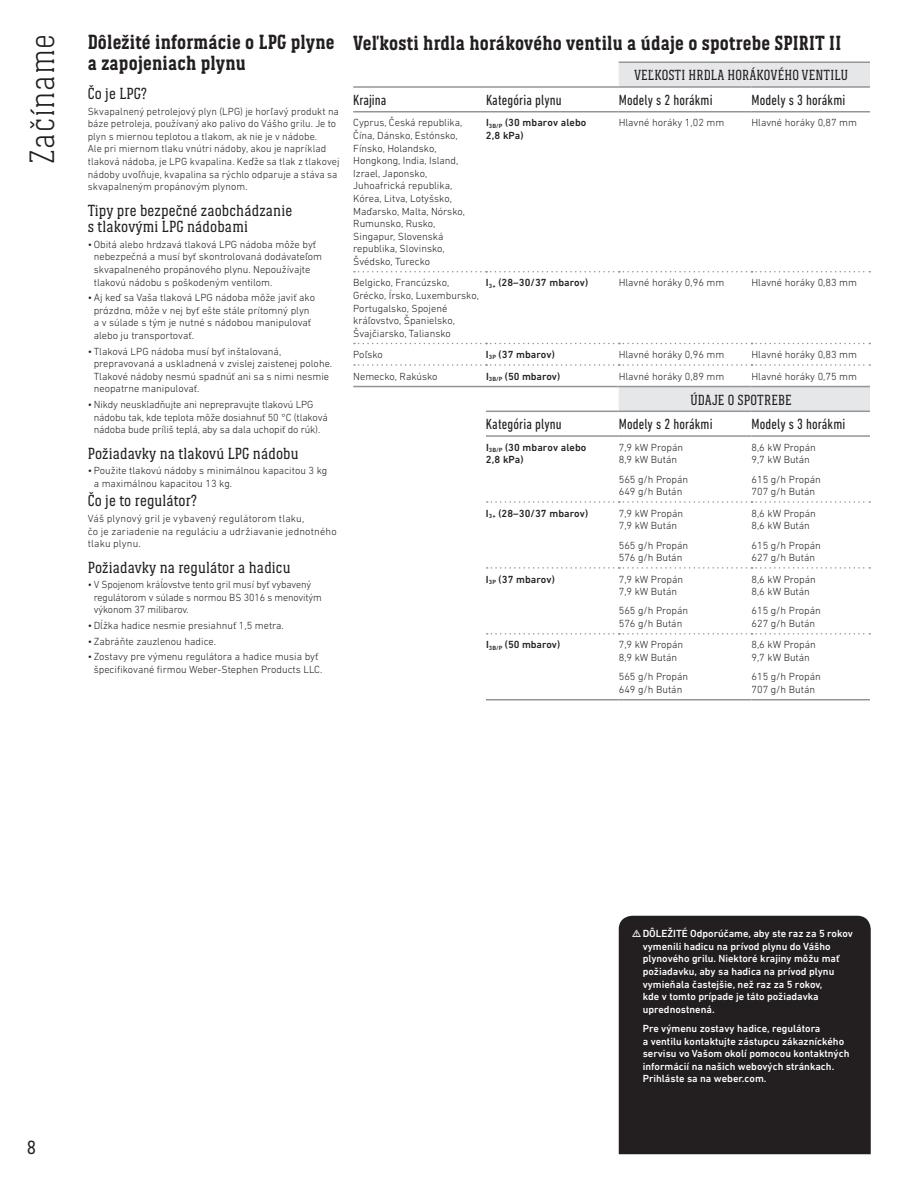
<style>
.page{position:relative;width:918px;height:1188px;background:#fff}
.page>*{position:absolute;margin:0;border:0;box-sizing:border-box;transform-origin:0 0}
.t1{font:300 36px "Weber Serif";letter-spacing:.02em;color:#231f20}
.t2{font:700 21px/21px "Weber Serif";letter-spacing:.01em;color:#231f20}
.t3{font:19.5px "Weber Serif";color:#231f20}
.t4{font:16.5px/16.5px "Weber Serif";letter-spacing:.01em;color:#231f20}
.t5{font:condensed 15px "DIN Next LT Pro";letter-spacing:.01em;color:#231f20}
.t6{font:15px "Weber Serif";letter-spacing:.01em;color:#231f20}
.t7{font:300 10.5px/12.6px "DIN Next LT Pro";color:#231f20}
.t8{font:500 10.5px/12.6px "DIN Next LT Pro";color:#fff}
.t9{font:500 10.5px/12.6px "DIN Next LT Pro";letter-spacing:.01em;color:#231f20}
</style>
<div class="page">
<svg style="left:619px;top:63px;width:251px;height:348px"></svg>
<hr style="left:619px;top:62px;width:133px;height:1px;background:#939598">
<hr style="left:752px;top:62px;width:118px;height:1px;background:#939598">
<hr style="left:353px;top:86px;width:133px;height:2px;background:#939598">
<hr style="left:486px;top:86px;width:133px;height:2px;background:#939598">
<hr style="left:619px;top:86px;width:133px;height:2px;background:#939598">
<hr style="left:752px;top:86px;width:118px;height:2px;background:#939598">
<hr style="left:353px;top:111px;width:133px;height:1px;background:#939598">
<hr style="left:486px;top:111px;width:133px;height:1px;background:#939598">
<hr style="left:619px;top:111px;width:133px;height:1px;background:#939598">
<hr style="left:752px;top:111px;width:118px;height:1px;background:#939598">
<hr style="left:353px;top:386px;width:133px;height:1px;background:#939598">
<hr style="left:486px;top:386px;width:133px;height:1px;background:#939598">
<hr style="left:619px;top:386px;width:133px;height:1px;background:#939598">
<hr style="left:752px;top:386px;width:118px;height:1px;background:#939598">
<hr style="left:619px;top:411px;width:133px;height:1px;background:#939598">
<hr style="left:752px;top:411px;width:118px;height:1px;background:#939598">
<hr style="left:619px;top:435px;width:133px;height:2px;background:#939598">
<hr style="left:752px;top:435px;width:118px;height:2px;background:#939598">
<svg style="left:354px;top:271px;width:516px;height:1px"></svg>
<svg style="left:354px;top:343px;width:516px;height:1px"></svg>
<svg style="left:354px;top:364px;width:516px;height:2px"></svg>
<hr style="left:486px;top:411px;width:133px;height:1px;background:#939598">
<hr style="left:486px;top:435px;width:133px;height:2px;background:#939598">
<svg style="left:487px;top:501px;width:383px;height:2px"></svg>
<svg style="left:487px;top:567px;width:383px;height:2px"></svg>
<svg style="left:487px;top:633px;width:383px;height:2px"></svg>
<hr style="left:486px;top:699px;width:133px;height:1px;background:#939598">
<hr style="left:619px;top:699px;width:133px;height:1px;background:#939598">
<hr style="left:752px;top:699px;width:118px;height:1px;background:#939598">
<div style="left:619px;top:916px;width:252px;height:238px;background:#231f20"></div>
<svg style="left:633px;top:930px;width:8px;height:7px"></svg>
<h1 class="t1" style="left:22px;top:164px;width:132px;rotate:-90deg">Začíname</h1>
<h2 class="t2" style="left:88px;top:32px;width:248px">Dôležité informácie o LPG plyne a zapojeniach plynu</h2>
<h3 class="t4" style="left:88px;top:85px;width:61px">Čo je LPG?</h3>
<p class="t7" style="left:88px;top:105px;width:253px">Skvapalnený petrolejový plyn (LPG) je horľavý produkt na báze petroleja, používaný ako palivo do Vášho grilu. Je to plyn s miernou teplotou a tlakom, ak nie je v nádobe.<br>Ale pri miernom tlaku vnútri nádoby, akou je napríklad tlaková nádoba, je LPG kvapalina. Keďže sa tlak z tlakovej nádoby uvoľňuje, kvapalina sa rýchlo odparuje a stáva sa skvapalneným propánovým plynom.</p>
<h3 class="t4" style="left:88px;top:202px;width:206px">Tipy pre bezpečné zaobchádzanie s tlakovými LPG nádobami</h3>
<p class="t7" style="left:94px;top:238px;width:230px;text-indent:-6px">•Obitá alebo hrdzavá tlaková LPG nádoba môže byť nebezpečná a musí byť skontrolovaná dodávateľom skvapalneného propánového plynu. Nepoužívajte tlakovú nádobu s poškodeným ventilom.</p>
<p class="t7" style="left:94px;top:291px;width:223px;text-indent:-6px">•Aj keď sa Vaša tlaková LPG nádoba môže javiť ako prázdna, môže v nej byť ešte stále prítomný plyn a v súlade s tým je nutné s nádobou manipulovať alebo ju transportovať.</p>
<p class="t7" style="left:94px;top:345px;width:240px;text-indent:-6px">• Tlaková LPG nádoba musí byť inštalovaná, prepravovaná a uskladnená v zvislej zaistenej polohe.<br>Tlakové nádoby nesmú spadnúť ani sa s nimi nesmie neopatrne manipulovať.</p>
<p class="t7" style="left:94px;top:398px;width:236px;text-indent:-6px">• Nikdy neuskladňujte ani neprepravujte tlakovú LPG nádobu tak, kde teplota môže dosiahnuť 50 °C (tlaková nádoba bude príliš teplá, aby sa dala uchopiť do rúk).</p>
<h3 class="t4" style="left:88px;top:445px;width:212px">Požiadavky na tlakovú LPG nádobu</h3>
<p class="t7" style="left:94px;top:464px;width:235px;text-indent:-6px">• Použite tlakovú nádoby s minimálnou kapacitou 3 kg a maximálnou kapacitou 13 kg.</p>
<h3 class="t4" style="left:88px;top:493px;width:111px">Čo je to regulátor?</h3>
<p class="t7" style="left:88px;top:512px;width:251px">Váš plynový gril je vybavený regulátorom tlaku,<br>čo je zariadenie na reguláciu a udržiavanie jednotného tlaku plynu.</p>
<h3 class="t4" style="left:88px;top:559px;width:204px">Požiadavky na regulátor a hadicu</h3>
<p class="t7" style="left:94px;top:578px;width:230px;text-indent:-6px">• V Spojenom kráĺovstve tento gril musí byť vybavený regulátorom v súlade s normou BS 3016 s menovitým výkonom 37 milibarov.</p>
<p class="t7" style="left:88px;top:619px;width:198px">•Dĺžka hadice nesmie presiahnuť 1,5 metra.</p>
<p class="t7" style="left:88px;top:635px;width:130px">• Zabráňte zauzlenou hadice.</p>
<p class="t7" style="left:88px;top:650px;width:236px;text-align:center">• Zostavy pre výmenu regulátora a hadice musia byť špecifikované firmou Weber-Stephen Products LLC.</p>
<h2 class="t2" style="left:353px;top:32px;width:489px">Veľkosti hrdla horákového ventilu a údaje o spotrebe SPIRIT II</h2>
<h3 class="t6" style="left:634px;top:67px;width:215px">VEĽKOSTI HRDLA HORÁKOVÉHO VENTILU</h3>
<h3 class="t5" style="left:353px;top:91px;width:35px">Krajina</h3>
<h3 class="t5" style="left:486px;top:91px;width:77px">Kategória plynu</h3>
<h3 class="t5" style="left:619px;top:91px;width:95px">Modely s 2 horákmi</h3>
<h3 class="t5" style="left:752px;top:91px;width:95px">Modely s 3 horákmi</h3>
<p class="t7" style="left:353px;top:116px;width:113px">Cyprus, Česká republika,<br>Čína, Dánsko, Estónsko,<br>Fínsko, Holandsko,<br>Hongkong, India, Island,<br>Izrael, Japonsko,<br>Juhoafrická republika,<br>Kórea, Litva, Lotyšsko,<br>Maďarsko, Malta, Nórsko,<br>Rumunsko, Rusko,<br>Singapur, Slovenská republika, Slovinsko,<br>Švédsko, Turecko</p>
<p class="t9" style="left:486px;top:116px;width:102px">I<sub>3B/P</sub> (30 mbarov alebo<br>2,8 kPa)</p>
<p class="t7" style="left:619px;top:116px;width:107px">Hlavné horáky 1,02 mm</p>
<p class="t7" style="left:751px;top:116px;width:107px">Hlavné horáky 0,87 mm</p>
<p class="t7" style="left:353px;top:276px;width:127px">Belgicko, Francúzsko,<br>Grécko, Írsko, Luxembursko,<br>Portugalsko, Spojené kráľovstvo, Španielsko,<br>Švajčiarsko, Taliansko</p>
<p class="t9" style="left:486px;top:276px;width:104px">I<sub>3+</sub> (28–30/37 mbarov)</p>
<p class="t7" style="left:619px;top:276px;width:107px">Hlavné horáky 0,96 mm</p>
<p class="t7" style="left:752px;top:276px;width:107px">Hlavné horáky 0,83 mm</p>
<p class="t7" style="left:353px;top:348px;width:31px">Poľsko</p>
<p class="t9" style="left:486px;top:348px;width:70px">I<sub>3P</sub> (37 mbarov)</p>
<p class="t7" style="left:619px;top:348px;width:107px">Hlavné horáky 0,96 mm</p>
<p class="t7" style="left:752px;top:348px;width:107px">Hlavné horáky 0,83 mm</p>
<p class="t7" style="left:353px;top:370px;width:86px">Nemecko, Rakúsko</p>
<p class="t9" style="left:486px;top:370px;width:76px">I<sub>3B/P</sub> (50 mbarov)</p>
<p class="t7" style="left:619px;top:370px;width:107px">Hlavné horáky 0,89 mm</p>
<p class="t7" style="left:751px;top:370px;width:107px">Hlavné horáky 0,75 mm</p>
<h3 class="t6" style="left:690px;top:391px;width:103px">ÚDAJE O SPOTREBE</h3>
<h3 class="t5" style="left:486px;top:416px;width:77px">Kategória plynu</h3>
<h3 class="t5" style="left:619px;top:416px;width:95px">Modely s 2 horákmi</h3>
<h3 class="t5" style="left:751px;top:416px;width:95px">Modely s 3 horákmi</h3>
<p class="t9" style="left:486px;top:441px;width:102px">I<sub>3B/P</sub> (30 mbarov alebo<br>2,8 kPa)</p>
<p class="t7" style="left:619px;top:441px;width:66px">7,9 kW Propán<br>8,9 kW Bután</p>
<p class="t7" style="left:619px;top:473px;width:71px">565 g/h Propán<br>649 g/h Bután</p>
<p class="t7" style="left:751px;top:441px;width:66px">8,6 kW Propán<br>9,7 kW Bután</p>
<p class="t7" style="left:751px;top:473px;width:71px">615 g/h Propán<br>707 g/h Bután</p>
<p class="t9" style="left:486px;top:507px;width:104px">I<sub>3+</sub> (28–30/37 mbarov)</p>
<p class="t7" style="left:619px;top:507px;width:66px">7,9 kW Propán<br>7,9 kW Bután</p>
<p class="t7" style="left:619px;top:539px;width:71px">565 g/h Propán<br>576 g/h Bután</p>
<p class="t9" style="left:486px;top:573px;width:70px">I<sub>3P</sub> (37 mbarov)</p>
<p class="t7" style="left:619px;top:573px;width:66px">7,9 kW Propán<br>7,9 kW Bután</p>
<p class="t7" style="left:619px;top:604px;width:71px">565 g/h Propán<br>576 g/h Bután</p>
<p class="t9" style="left:486px;top:639px;width:76px">I<sub>3B/P</sub> (50 mbarov)</p>
<p class="t7" style="left:619px;top:638px;width:66px">7,9 kW Propán<br>8,9 kW Bután</p>
<p class="t7" style="left:619px;top:670px;width:71px">565 g/h Propán<br>649 g/h Bután</p>
<p class="t7" style="left:752px;top:507px;width:66px">8,6 kW Propán<br>8,6 kW Bután</p>
<p class="t7" style="left:752px;top:539px;width:71px">615 g/h Propán<br>627 g/h Bután</p>
<p class="t7" style="left:752px;top:573px;width:66px">8,6 kW Propán<br>8,6 kW Bután</p>
<p class="t7" style="left:752px;top:604px;width:71px">615 g/h Propán<br>627 g/h Bután</p>
<p class="t7" style="left:751px;top:638px;width:66px">8,6 kW Propán<br>9,7 kW Bután</p>
<p class="t7" style="left:751px;top:670px;width:71px">615 g/h Propán<br>707 g/h Bután</p>
<h3 class="t3" style="left:27px;top:1137px;width:10px">8</h3>
<p class="t8" style="left:643px;top:927px;width:212px">DÔLEŽITÉ Odporúčame, aby ste raz za 5 rokov vymenili hadicu na prívod plynu do Vášho plynového grilu. Niektoré krajiny môžu mať požiadavku, aby sa hadica na prívod plynu vymieňala častejšie, než raz za 5 rokov,<br>kde v tomto prípade je táto požiadavka uprednostnená.</p>
<p class="t8" style="left:643px;top:1022px;width:208px">Pre výmenu zostavy hadice, regulátora<br>a ventilu kontaktujte zástupcu zákazníckého servisu vo Vašom okolí pomocou kontaktných informácií na našich webových stránkach.<br>Prihláste sa na weber.com.</p>
</div>
